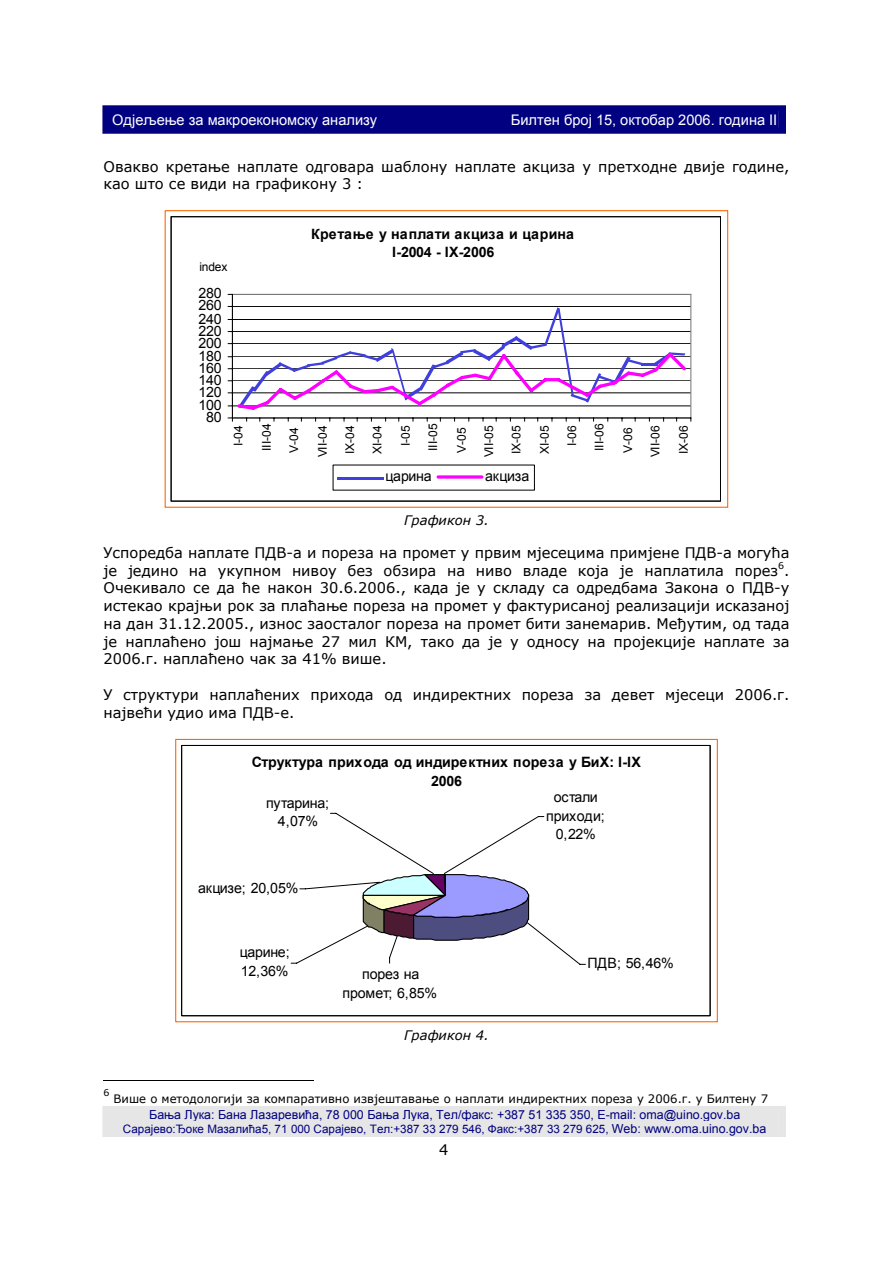
<style>
.page{position:relative;width:893px;height:1263px;background:#fff}
.page>*{position:absolute;margin:0;border:0;box-sizing:border-box;transform-origin:0 0}
.t1{font:14.55px/17.7px "Verdana";color:#000}
.t2{font:14.55px "Arial";color:#fff}
.t3{font:14.25px/18.6px "Arial";letter-spacing:-.02em;color:#000;text-align:center}
.t4{font:700 14.25px/18.6px "Arial";letter-spacing:.005em;color:#000;text-align:center}
.t5{font:italic 13.2px "Verdana";letter-spacing:.005em;color:#000}
.t6{font:12.45px "Arial";color:#000080}
.t7{font:12px "Arial";letter-spacing:-.01em;color:#000}
.t8{font:11.7px "Arial";color:#000080}
.t9{font:11.7px "Verdana";color:#000}
.t10{font:9.45px "Verdana";color:#000}
.s1{font-size:12.45px}
</style>
<div class="page">
<svg style="left:102px;top:105px;width:684px;height:29px;background:#0b0b85"></svg>
<div style="left:111px;top:111px;width:667px;height:17px;background:#000080"></div>
<div style="left:102px;top:1106px;width:684px;height:31px;background:#e6e6e6"></div>
<div style="left:111px;top:1107px;width:667px;height:14px;background:#e6e6e6"></div>
<div style="left:111px;top:1121px;width:667px;height:15px;background:#e6e6e6"></div>
<hr style="left:232px;top:406px;width:459px;height:1px;background:#000">
<hr style="left:232px;top:393px;width:459px;height:1px;background:#000">
<hr style="left:232px;top:381px;width:459px;height:1px;background:#000">
<hr style="left:232px;top:369px;width:459px;height:1px;background:#000">
<hr style="left:232px;top:357px;width:459px;height:1px;background:#000">
<hr style="left:232px;top:344px;width:459px;height:1px;background:#000">
<hr style="left:232px;top:332px;width:459px;height:1px;background:#000">
<hr style="left:232px;top:320px;width:459px;height:1px;background:#000">
<hr style="left:232px;top:306px;width:459px;height:1px;background:#000">
<hr style="left:232px;top:294px;width:459px;height:1px;background:#808080">
<hr style="left:690px;top:294px;width:1px;height:124px;background:#808080">
<hr style="left:232px;top:417px;width:459px;height:2px;background:#808080">
<hr style="left:232px;top:294px;width:1px;height:124px;background:#000">
<hr style="left:232px;top:418px;width:459px;height:1px;background:#000">
<svg style="left:228px;top:306px;width:461px;height:106px"></svg>
<hr style="left:337px;top:477px;width:46px;height:2px;background:#bfbfbf">
<svg style="left:438px;top:475px;width:44px;height:4px"></svg>
<div style="left:165px;top:210px;width:563px;height:298px;border:1px solid #f60"></div>
<svg style="left:291px;top:813px;width:294px;height:151px"></svg>
<div style="left:182px;top:745px;width:528px;height:271px;border:1px solid #000"></div>
<div style="left:175px;top:739px;width:543px;height:283px;border:1px solid #f60"></div>
<hr style="left:103px;top:1080px;width:210px;height:1px;background:#000">
<p class="t2" style="left:112px;top:110px;width:266px">Одјељење за макроекономску анализу</p>
<p class="t2" style="left:511px;top:110px;width:268px">Билтен број 15, октобар 2006. година II</p>
<p class="t1" style="left:103px;top:157px;width:687px">Овакво кретање наплате одговара шаблону наплате акциза у претходне двије године, као што се види на графикону 3 :</p>
<p class="t7" style="left:200px;top:260px;width:29px">index</p>
<p class="t3" style="left:199px;top:284px;width:25px">280</p>
<p class="t3" style="left:199px;top:296px;width:25px">260</p>
<p class="t3" style="left:199px;top:309px;width:25px">240</p>
<p class="t3" style="left:199px;top:321px;width:25px">220</p>
<p class="t3" style="left:199px;top:333px;width:25px">200</p>
<p class="t3" style="left:199px;top:347px;width:25px">180</p>
<p class="t3" style="left:199px;top:359px;width:25px">160</p>
<p class="t3" style="left:199px;top:371px;width:25px">140</p>
<p class="t3" style="left:199px;top:383px;width:25px">120</p>
<p class="t4" style="left:311px;top:224px;width:264px">Кретање у наплати акциза и царина<br>I-2004 - IX-2006</p>
<p class="t3" style="left:199px;top:396px;width:25px">100</p>
<p class="t3" style="left:206px;top:408px;width:17px">80</p>
<p class="t7" style="left:232px;top:446px;width:22px;rotate:-90deg">I-04</p>
<p class="t7" style="left:260px;top:451px;width:29px;rotate:-90deg">III-04</p>
<p class="t7" style="left:287px;top:453px;width:27px;rotate:-90deg">V-04</p>
<p class="t7" style="left:316px;top:457px;width:33px;rotate:-90deg">VII-04</p>
<p class="t7" style="left:343px;top:454px;width:30px;rotate:-90deg">IX-04</p>
<p class="t7" style="left:371px;top:454px;width:30px;rotate:-90deg">XI-04</p>
<p class="t7" style="left:399px;top:446px;width:22px;rotate:-90deg">I-05</p>
<p class="t7" style="left:426px;top:451px;width:29px;rotate:-90deg">III-05</p>
<p class="t7" style="left:455px;top:453px;width:27px;rotate:-90deg">V-05</p>
<p class="t7" style="left:482px;top:457px;width:33px;rotate:-90deg">VII-05</p>
<p class="t7" style="left:510px;top:454px;width:30px;rotate:-90deg">IX-05</p>
<p class="t7" style="left:538px;top:454px;width:30px;rotate:-90deg">XI-05</p>
<p class="t7" style="left:565px;top:446px;width:22px;rotate:-90deg">I-06</p>
<p class="t7" style="left:593px;top:451px;width:29px;rotate:-90deg">III-06</p>
<p class="t7" style="left:621px;top:453px;width:27px;rotate:-90deg">V-06</p>
<p class="t7" style="left:648px;top:457px;width:33px;rotate:-90deg">VII-06</p>
<p class="t7" style="left:677px;top:454px;width:30px;rotate:-90deg">IX-06</p>
<p class="t3" style="left:386px;top:467px;width:48px">царина</p>
<p class="t3" style="left:485px;top:467px;width:45px">акциза</p>
<p class="t5" style="left:404px;top:512px;width:86px">Графикон 3.</p>
<p class="t1" style="left:103px;top:543px;width:687px;text-align:justify">Успоредба наплате ПДВ-а и пореза на промет у првим мјесецима примјене ПДВ-а могућа је једино на укупном нивоу без обзира на ниво владе која је наплатила порез<sup>6</sup>.<br>Очекивало се да ће након 30.6.2006., када је у складу са одредбама Закона о ПДВ-у истекао крајњи рок за плаћање пореза на промет у фактурисаној реализацији исказаној на дан 31.12.2005., износ заосталог пореза на промет бити занемарив. Међутим, од тада је наплаћено још најмање 27 мил КМ, тако да је у односу на пројекције наплате за 2006.г. наплаћено чак за 41% више.</p>
<p class="t1" style="left:103px;top:685px;width:687px">У структури наплаћених прихода од индиректних пореза за девет мјесеци 2006.г. највећи удио има ПДВ-е.</p>
<p class="t4" style="left:252px;top:753px;width:391px">Структура прихода од индиректних пореза у БиХ: I-IX<br>2006</p>
<p class="t3" style="left:266px;top:793px;width:64px">путарина;<br>4,07%</p>
<p class="t3" style="left:546px;top:788px;width:60px">остали приходи;<br>0,22%</p>
<p class="t3" style="left:198px;top:879px;width:102px">акцизе; 20,05%</p>
<p class="t3" style="left:240px;top:943px;width:51px;text-align:left">царине;<br>12,36%</p>
<p class="t3" style="left:343px;top:965px;width:96px">порез на промет; 6,85%</p>
<p class="t5" style="left:404px;top:1027px;width:86px">Графикон 4.</p>
<p class="t3" style="left:588px;top:954px;width:87px">ПДВ; 56,46%</p>
<p class="t10" style="left:104px;top:1087px;width:8px">6</p>
<p class="t9" style="left:114px;top:1091px;width:656px">Више о методологији за компаративно извјештавање о наплати индиректних пореза у 2006.г. у Билтену 7</p>
<p class="t6" style="left:149px;top:1106px;width:593px">Бања Лука: Бана Лазаревића, 78 000 Бања Лука, Тел/факс: +387 51 335 350, E-mail: oma@uino.gov.ba</p>
<p class="t8" style="left:123px;top:1121px;width:645px">Сарајево:Ђоке Мазалића5, 71 000 Сарајево, Тел:+387 33 279 546, Факс:+387 33 279 625, <span class="s1">Web: www.oma.uino.gov.ba</span></p>
<p class="t1" style="left:439px;top:1140px;width:11px">4</p>
</div>
